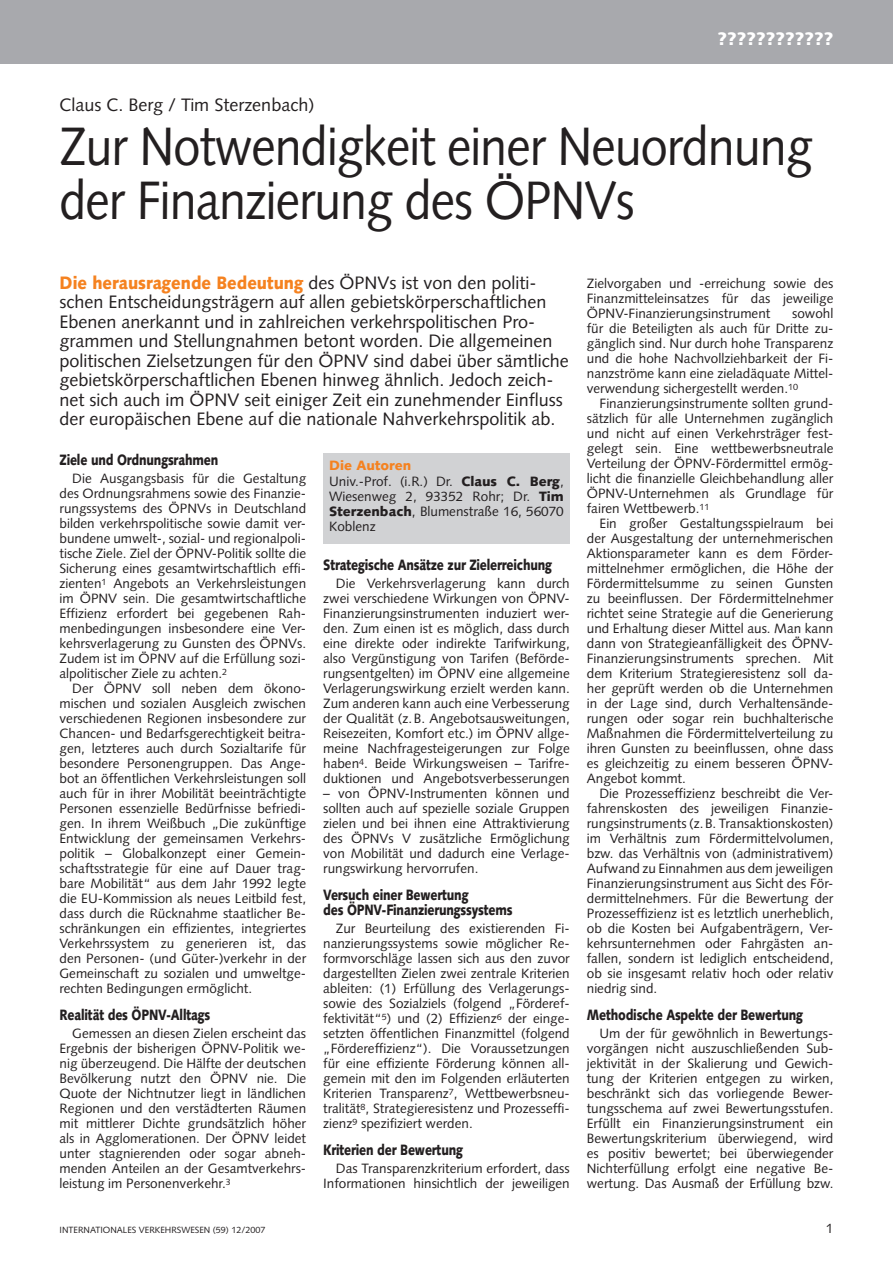
<style>
.page{position:relative;width:893px;height:1263px;background:#fff}
.page>*{position:absolute;margin:0;border:0;box-sizing:border-box;transform-origin:0 0}
.t1{font:54px/54px "Syntax";letter-spacing:-.02em;color:#231f20;scale:.9 1}
.t2{font:18px/19.5px "Syntax";color:#231f20}
.t3{font:900 18px "Syntax";color:#fff}
.t4{font:900 15px/15px "Syntax";letter-spacing:-.015em;color:#231f20;scale:.8 1}
.t5{font:13.5px/15px "Syntax";color:#231f20;text-align:justify}
.t6{font:9px "Syntax";color:#231f20}
.s1{font-weight:900;color:#f58220}
.s2{font-weight:900}
</style>
<div class="page">
<div style="left:0;top:0;width:893px;height:64px;background:#a8a9ad"></div>
<div style="left:323px;top:453px;width:247px;height:90px;background:#d1d2d4"></div>
<h2 class="t3" style="left:717px;top:28px;width:117px">????????????</h2>
<h2 class="t2" style="left:60px;top:95px;width:256px">Claus C. Berg / Tim Sterzenbach)</h2>
<h1 class="t1" style="left:60px;top:120px;width:839px">Zur Notwendigkeit einer Neuordnung der Finanzierung des ÖPNVs</h1>
<p class="t2" style="left:60px;top:273px;width:511px"><span class="s1">Die herausragende Bedeutung</span> des ÖPNVs ist von den politi&shy;schen Entscheidungsträgern auf allen gebietskörperschaftlichen Ebenen anerkannt und in zahlreichen verkehrspolitischen Pro&shy;grammen und Stellungnahmen betont worden. Die allgemeinen politischen Zielsetzungen für den ÖPNV sind dabei über sämtliche gebietskörperschaftlichen Ebenen hinweg ähnlich. Jedoch zeich&shy;net sich auch im ÖPNV seit einiger Zeit ein zunehmender Einfluss der europäischen Ebene auf die nationale Nahverkehrspolitik ab.</p>
<p class="t5" style="left:329px;top:458px;width:236px;text-align:left"><span class="s1">Die Autoren<br></span>Univ.-Prof. (i.R.) Dr. <span class="s2">Claus C. Berg</span>,<br>Wiesenweg 2, 93352 Rohr; Dr. <span class="s2">Tim<br>Sterzenbach</span>, Blumenstraße 1 6, 56070<br>Koblenz</p>
<p class="t4" style="left:60px;top:452px;width:200px">Ziele und Ordnungsrahmen</p>
<p class="t5" style="left:60px;top:471px;width:248px;text-indent:13px">Die Ausgangsbasis für die Gestaltung des Ordnungsrahmens sowie des Finanzie&shy;rungssystems des ÖPNVs in Deutschland bilden verkehrspolitische sowie damit ver&shy;bundene umwelt-, sozial- und regionalpoli&shy;tische Ziele. Ziel der ÖPNV-Politik sollte die Sicherung eines gesamtwirtschaftlich effi&shy;zienten<sup>1</sup> Angebots an Verkehrsleistungen im ÖPNV sein. Die gesamtwirtschaftliche Effizienz erfordert bei gegebenen Rah&shy;menbedingungen insbesondere eine Ver&shy;kehrsverlagerung zu Gunsten des ÖPNVs.<br>Zudem ist im ÖPNV auf die Erfüllung sozi&shy;alpolitischer Ziele zu achten.<sup>2</sup></p>
<p class="t5" style="left:60px;top:681px;width:248px;text-indent:13px">Der ÖPNV soll neben dem ökono&shy;mischen und sozialen Ausgleich zwischen verschiedenen Regionen insbesondere zur Chancen- und Bedarfsgerechtigkeit beitra&shy;gen, letzteres auch durch Sozialtarife für besondere Personengruppen. Das Ange&shy;bot an öffentlichen Verkehrsleistungen soll auch für in ihrer Mobilität beeinträchtigte Personen essenzielle Bedürfnisse befriedi&shy;gen. In ihrem Weißbuch „Die zukünftige Entwicklung der gemeinsamen Verkehrs&shy;politik – Globalkonzept einer Gemein&shy;schaftsstrategie für eine auf Dauer trag&shy;bare Mobilität“ aus dem Jahr 1 992 legte die EU-Kommission als neues Leitbild fest, dass durch die Rücknahme staatlicher Be&shy;schränkungen ein effizientes, integriertes Verkehrssystem zu generieren ist, das den Personen- (und Güter-)verkehr in der Gemeinschaft zu sozialen und umweltge&shy;rechten Bedingungen ermöglicht.</p>
<p class="t4" style="left:60px;top:1007px;width:190px">Realität des ÖPNV-Alltags</p>
<p class="t5" style="left:60px;top:1026px;width:248px;text-indent:13px">Gemessen an diesen Zielen erscheint das Ergebnis der bisherigen ÖPNV-Politik we&shy;nig überzeugend. Die Hälfte der deutschen Bevölkerung nutzt den ÖPNV nie. Die Quote der Nichtnutzer liegt in ländlichen Regionen und den verstädterten Räumen mit mittlerer Dichte grundsätzlich höher als in Agglomerationen. Der ÖPNV leidet unter stagnierenden oder sogar abneh&shy;menden Anteilen an der Gesamtverkehrs&shy;leistung im Personenverkehr.<sup>3</sup></p>
<p class="t4" style="left:323px;top:557px;width:288px">Strategische Ansätze zur Zielerreichung</p>
<p class="t5" style="left:323px;top:576px;width:248px;text-align:left;text-indent:13px">Die Verkehrsverlagerung kann durch zwei verschiedene Wirkungen von ÖPNV-Finanzierungsinstrumenten induziert wer&shy;den. Zum einen ist es möglich, dass durch eine direkte oder indirekte Tarifwirkung, also Vergünstigung von Tarifen (Beförde&shy;rungsentgelten) im ÖPNV eine allgemeine Verlagerungswirkung erzielt werden kann.<br>Zum anderen kann auch eine Verbesserung der Qualität (z.B. Angebotsausweitungen, Reisezeiten, Komfort etc.) im ÖPNV allge&shy;meine Nachfragesteigerungen zur Folge haben<sup>4</sup>. Beide Wirkungsweisen – Tarifre&shy;duktionen und Angebotsverbesserungen</p>
<p class="t5" style="left:323px;top:786px;width:248px">– von ÖPNV-Instrumenten können und sollten auch auf spezielle soziale Gruppen zielen und bei ihnen eine Attraktivierung des ÖPNVs V zusätzliche Ermöglichung von Mobilität und dadurch eine Verlage&shy;rungswirkung hervorrufen.</p>
<p class="t4" style="left:323px;top:887px;width:238px">Versuch einer Bewertung<br>des ÖPNV-Finanzierungssystems</p>
<p class="t5" style="left:323px;top:921px;width:248px;text-align:left;text-indent:13px">Zur Beurteilung des existierenden Fi&shy;nanzierungssystems sowie möglicher Re&shy;formvorschläge lassen sich aus den zuvor dargestellten Zielen zwei zentrale Kriterien ableiten: (1 ) Erfüllung des Verlagerungs&shy;sowie des Sozialziels (folgend „Förderef&shy;fektivität“<sup>5</sup>) und (2) Effizienz<sup>6</sup> der einge&shy;setzten öffentlichen Finanzmittel (folgend „Fördereffizienz“). Die Voraussetzungen für eine effiziente Förderung können all&shy;gemein mit den im Folgenden erläuterten Kriterien Transparenz<sup>7</sup>, Wettbewerbsneu&shy;tralität<sup>8</sup>, Strategieresistenz und Prozesseffi&shy;zienz<sup>9</sup> spezifiziert werden.</p>
<p class="t4" style="left:323px;top:1142px;width:176px">Kriterien der Bewertung</p>
<p class="t5" style="left:323px;top:1161px;width:248px;text-align:right">Das Transparenzkriterium erfordert, dass<br>Informationen hinsichtlich der jeweiligen</p>
<p class="t6" style="left:60px;top:1225px;width:207px">INTERNATIONALES VERKEHRSWESEN (59) 1 2/2007</p>
<p class="t5" style="left:587px;top:276px;width:248px">Zielvorgaben und -erreichung sowie des Finanzmitteleinsatzes für das jeweilige ÖPNV-Finanzierungsinstrument</p>
<p class="t5" style="left:587px;top:306px;width:248px;text-indent:205px">sowohl für die Beteiligten als auch für Dritte zu&shy;gänglich sind. Nur durch hohe Transparenz und die hohe Nachvollziehbarkeit der Fi&shy;nanzströme kann eine zieladäquate Mittel&shy;verwendung sichergestellt werden.<sup>1</sup> <sup>0</sup></p>
<p class="t5" style="left:587px;top:396px;width:248px;text-indent:13px">Finanzierungsinstrumente sollten grund&shy;sätzlich für alle Unternehmen zugänglich und nicht auf einen Verkehrsträger fest&shy;gelegt sein. Eine wettbewerbsneutrale Verteilung der ÖPNV-Fördermittel ermög&shy;licht die finanzielle Gleichbehandlung aller ÖPNV-Unternehmen als Grundlage für fairen Wettbewerb.<sup>11</sup></p>
<p class="t5" style="left:587px;top:516px;width:248px;text-align:left;text-indent:13px">Ein großer Gestaltungsspielraum bei der Ausgestaltung der unternehmerischen Aktionsparameter kann es dem Förder&shy;mittelnehmer ermöglichen, die Höhe der Fördermittelsumme zu seinen Gunsten zu beeinflussen. Der Fördermittelnehmer richtet seine Strategie auf die Generierung und Erhaltung dieser Mittel aus. Man kann dann von Strategieanfälligkeit des ÖPNV-Finanzierungsinstruments sprechen. Mit dem Kriterium Strategieresistenz soll da&shy;her geprüft werden ob die Unternehmen in der Lage sind, durch Verhaltensände&shy;rungen oder sogar rein buchhalterische Maßnahmen die Fördermittelverteilung zu ihren Gunsten zu beeinflussen, ohne dass es gleichzeitig zu einem besseren ÖPNV-Angebot kommt.</p>
<p class="t5" style="left:587px;top:786px;width:248px;text-indent:13px">Die Prozesseffizienz beschreibt die Ver&shy;fahrenskosten des jeweiligen Finanzie&shy;rungsinstruments (z.B. Transaktionskosten) im Verhältnis zum Fördermittelvolumen, bzw. das Verhältnis von (administrativem)<br>Aufwand zu Einnahmen aus dem jeweiligen Finanzierungsinstrument aus Sicht des För&shy;dermittelnehmers. Für die Bewertung der Prozesseffizienz ist es letztlich unerheblich, ob die Kosten bei Aufgabenträgern, Ver&shy;kehrsunternehmen oder Fahrgästen an&shy;fallen, sondern ist lediglich entscheidend, ob sie insgesamt relativ hoch oder relativ niedrig sind.</p>
<p class="t4" style="left:587px;top:1007px;width:272px">Methodische Aspekte der Bewertung</p>
<p class="t5" style="left:587px;top:1026px;width:248px;text-indent:13px">Um der für gewöhnlich in Bewertungs&shy;vorgängen nicht auszuschließenden Sub&shy;jektivität in der Skalierung und Gewich&shy;tung der Kriterien entgegen zu wirken, beschränkt sich das vorliegende Bewer&shy;tungsschema auf zwei Bewertungsstufen.<br>Erfüllt ein Finanzierungsinstrument ein Bewertungskriterium überwiegend, wird es positiv bewertet; bei überwiegender Nichterfüllung erfolgt eine negative Be&shy;wertung. Das Ausmaß der Erfüllung bzw.</p>
</div>
